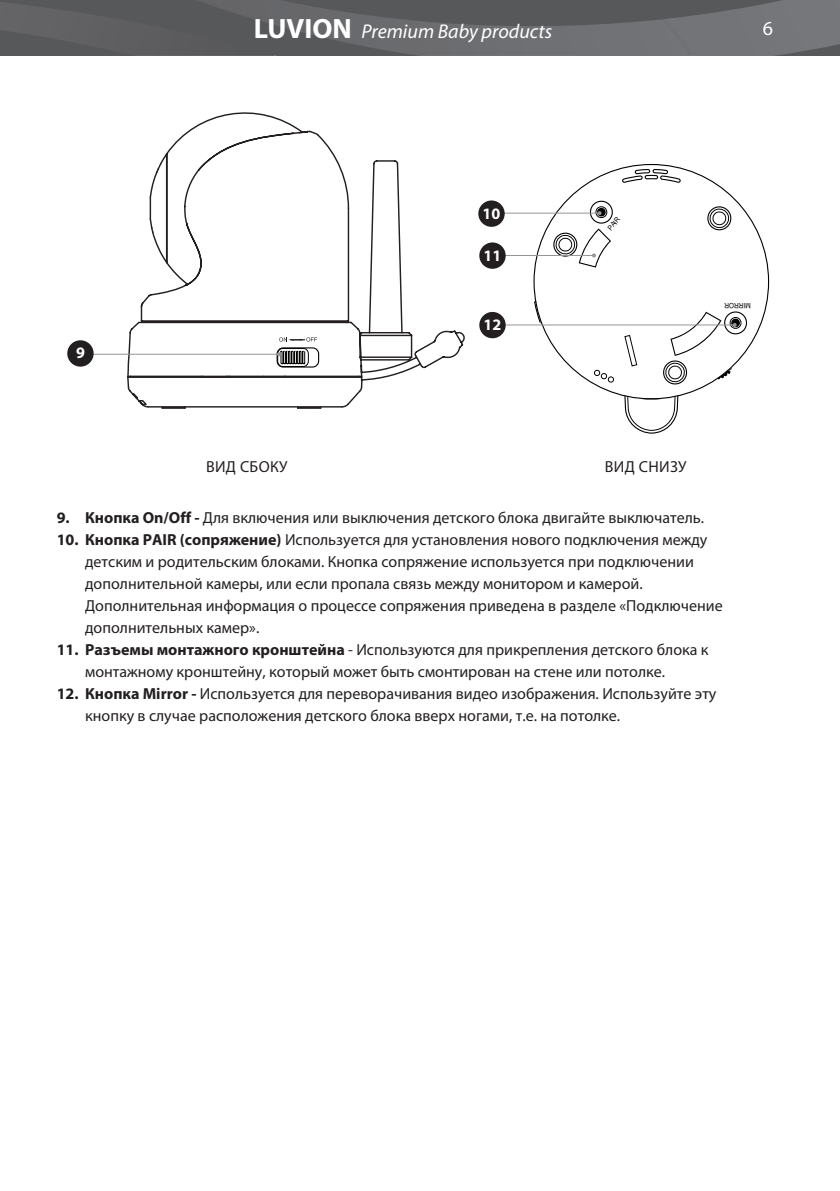
<style>
.page{position:relative;width:840px;height:1191px;background:#fff}
.page>*{position:absolute;margin:0;border:0;box-sizing:border-box;transform-origin:0 0}
.t1{font:italic 20px "Myriad Pro";color:#fff}
.t2{font:20px "Myriad Pro";color:#fff}
.t3{font:16px/22px "Myriad Pro";color:#231f20}
.t4{font:16px "Myriad Pro";letter-spacing:.02em;color:#231f20}
.t5{font:700 16px "Myriad Pro";color:#fff}
.t6{font:7.2px "Arial";color:#040503;scale:.9 1}
.s1{font-weight:700;font-style:normal;font-size:28px}
.s2{font-weight:700}
</style>
<div class="page">
<svg style="left:0;top:0;width:839px;height:56px;background:#626366"></svg>
<img style="left:662px;top:19px;width:30px;height:37px">
<svg style="left:126px;top:112px;width:339px;height:297px"></svg>
<svg style="left:279px;top:337px;width:38px;height:5px"></svg>
<div style="left:276px;top:347px;width:43px;height:20px;border:1px solid #040503;border-radius:6px"></div>
<hr style="left:92px;top:354px;width:187px;height:1px;background:#939598">
<svg style="left:277px;top:348px;width:32px;height:19px"></svg>
<div style="left:67px;top:340px;width:27px;height:27px;background:#231f20;border-radius:50%"></div>
<svg style="left:532px;top:163px;width:237px;height:201px"></svg>
<svg style="left:621px;top:168px;width:110px;height:63px"></svg>
<div style="left:723px;top:311px;width:23px;height:23px;border:1px solid #040503;border-radius:50%"></div>
<div style="left:729px;top:317px;width:11px;height:12px;border:1px solid #040503;border-radius:50%"></div>
<svg style="left:730px;top:318px;width:9px;height:9px"></svg>
<hr style="left:504px;top:255px;width:89px;height:1px;background:#939598">
<hr style="left:491px;top:213px;width:108px;height:1px;background:#939598">
<svg style="left:552px;top:200px;width:62px;height:68px"></svg>
<hr style="left:504px;top:324px;width:230px;height:1px;background:#939598">
<svg style="left:533px;top:300px;width:203px;height:134px"></svg>
<div style="left:478px;top:200px;width:26px;height:27px;background:#231f20;border-radius:50%"></div>
<div style="left:479px;top:242px;width:26px;height:27px;background:#231f20;border-radius:50%"></div>
<div style="left:479px;top:312px;width:26px;height:26px;background:#231f20;border-radius:50%"></div>
<p class="t1" style="left:254px;top:19px;width:299px"><span class="s1">LUVION</span> Premium Baby products</p>
<p class="t2" style="left:762px;top:16px;width:12px">6</p>
<p class="t5" style="left:76px;top:343px;width:10px">9</p>
<p class="t5" style="left:482px;top:203px;width:19px">10</p>
<p class="t5" style="left:483px;top:245px;width:19px">11</p>
<p class="t5" style="left:483px;top:314px;width:19px">12</p>
<p class="t6" style="left:605px;top:226px;width:18px;rotate:-50deg">PAIR</p>
<p class="t6" style="left:750px;top:310px;width:31px;rotate:180deg">MIRROR</p>
<p class="t4" style="left:206px;top:457px;width:83px">ВИД СБОКУ</p>
<p class="t4" style="left:604px;top:457px;width:83px">ВИД СНИЗУ</p>
<p class="t3" style="left:57px;top:506px;width:648px"><span class="s2">9. Кнопка On/Off -</span> Для включения или выключения детского блока двигайте выключатель.</p>
<p class="t3" style="left:85px;top:528px;width:638px;text-indent:-28px"><span class="s2">10. Кнопка PAIR (сопряжение)</span> Используется для установления нового подключения между детским и родительским блоками. Кнопка сопряжение используется при подключении дополнительной камеры, или если пропала связь между монитором и камерой.<br>Дополнительная информация о процессе сопряжения приведена в разделе «Подключение дополнительных камер».</p>
<p class="t3" style="left:85px;top:638px;width:624px;text-indent:-28px"><span class="s2">11. Разъемы монтажного кронштейна</span> - Используются для прикрепления детского блока к монтажному кронштейну, который может быть смонтирован на стене или потолке.</p>
<p class="t3" style="left:85px;top:682px;width:632px;text-indent:-28px"><span class="s2">12. Кнопка Mirror -</span> Используется для переворачивания видео изображения. Используйте эту кнопку в случае расположения детского блока вверх ногами, т.е. на потолке.</p>
</div>
